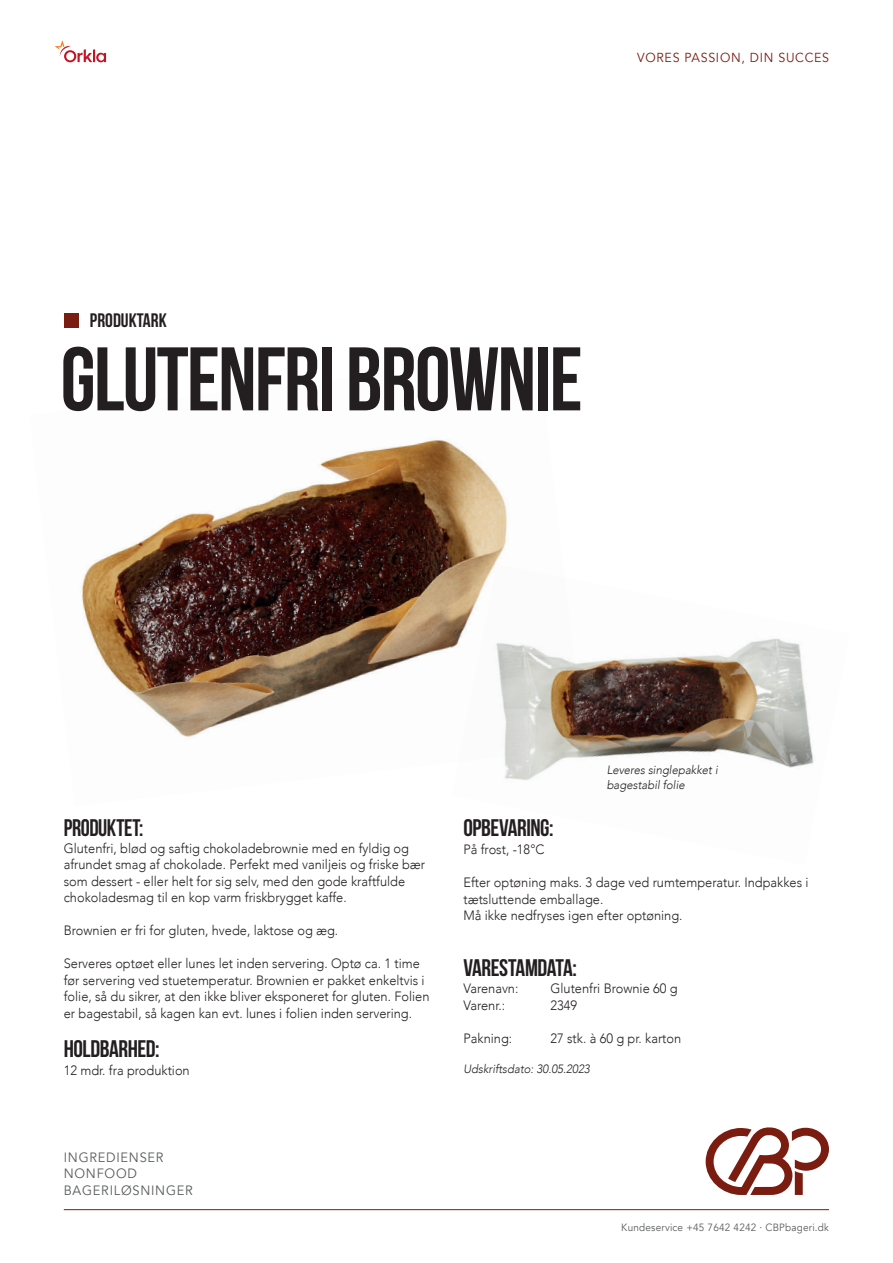
<style>
.page{position:relative;width:893px;height:1263px;background:#fff}
.page>*{position:absolute;margin:0;border:0;box-sizing:border-box;transform-origin:0 0}
.t1{font:700 90px "Bebas Neue";letter-spacing:-.02em;color:#231f20}
.t2{font:700 24px "Bebas Neue";letter-spacing:-.02em;color:#231f20}
.t3{font:700 24px "Bebas Neue";letter-spacing:-.02em;color:#231f20;scale:.95 1}
.t4{font:700 19.5px "Bebas Neue";color:#231f20}
.t5{font:300 13.5px/16.5px "Avenir";color:#231f20;scale:.95 1}
.t6{font:13.5px/16.5px "Avenir";letter-spacing:.06em;color:#585a5c;scale:.95 1}
.t7{font:13.05px "Avenir";letter-spacing:.06em;color:#7b1c11;scale:.95 1}
.t8{font:italic 300 12px/15px "Avenir";color:#231f20;scale:.95 1}
.t9{font:10.5px "Avenir";letter-spacing:.02em;color:#585a5c;scale:.95 1}
</style>
<div class="page">
<img style="left:81px;top:439px;width:426px;height:298px">
<div style="left:64px;top:313px;width:15px;height:15px;background:#7b1c11"></div>
<svg style="left:55px;top:40px;width:51px;height:22px"></svg>
<hr style="left:64px;top:1209px;width:765px;height:1px;background:#7b1c11">
<svg style="left:706px;top:1127px;width:123px;height:68px"></svg>
<img style="left:452px;top:565px;width:362px;height:215px">
<p class="t7" style="left:637px;top:50px;width:204px">VORES PASSION, DIN SUCCES</p>
<h3 class="t4" style="left:90px;top:310px;width:78px">PRODUKTARK</h3>
<h1 class="t1" style="left:61px;top:330px;width:524px">GLUTENFRI BROWNIE</h1>
<p class="t8" style="left:607px;top:763px;width:118px">Leveres singlepakket i bagestabil folie</p>
<h2 class="t3" style="left:64px;top:815px;width:85px">PRODUKTET:</h2>
<p class="t5" style="left:64px;top:840px;width:382px">Glutenfri, blød og saftig chokoladebrownie med en fyldig og afrundet smag af chokolade. Perfekt med vaniljeis og friske bær som dessert - eller helt for sig selv, med den gode kraftfulde chokoladesmag til en kop varm friskbrygget kaffe.</p>
<p class="t5" style="left:64px;top:922px;width:290px">Brownien er fri for gluten, hvede, laktose og æg.</p>
<p class="t5" style="left:64px;top:955px;width:386px">Serveres optøet eller lunes let inden servering. Optø ca. 1 time før servering ved stuetemperatur. Brownien er pakket enkeltvis i folie, så du sikrer, at den ikke bliver eksponeret for gluten. Folien er bagestabil, så kagen kan evt. lunes i folien inden servering.</p>
<h2 class="t2" style="left:64px;top:1035px;width:97px">HOLDBARHED:</h2>
<p class="t5" style="left:64px;top:1062px;width:134px">12 mdr. fra produktion</p>
<p class="t6" style="left:64px;top:1149px;width:137px">INGREDIENSER<br>NONFOOD<br>BAGERILØSNINGER</p>
<h2 class="t2" style="left:463px;top:815px;width:92px">OPBEVARING:</h2>
<p class="t5" style="left:463px;top:841px;width:87px">På frost, -18°C</p>
<p class="t5" style="left:463px;top:874px;width:365px">Efter optøning maks. 3 dage ved rumtemperatur. Indpakkes i tætsluttende emballage.<br>Må ikke nedfryses igen efter optøning.</p>
<h2 class="t2" style="left:463px;top:954px;width:115px">VARESTAMDATA:</h2>
<p class="t5" style="left:463px;top:980px;width:59px">Varenavn:</p>
<p class="t5" style="left:550px;top:980px;width:135px">Glutenfri Brownie 60 g</p>
<p class="t5" style="left:463px;top:997px;width:45px">Varenr.:</p>
<p class="t5" style="left:550px;top:997px;width:30px">2349</p>
<p class="t5" style="left:463px;top:1030px;width:53px">Pakning:</p>
<p class="t5" style="left:550px;top:1030px;width:139px">27 stk. à 60 g pr. karton</p>
<p class="t8" style="left:463px;top:1061px;width:135px">Udskriftsdato: 30.05.2023</p>
<p class="t9" style="left:621px;top:1221px;width:220px">Kundeservice +45 7642 4242 · CBPbageri.dk</p>
</div>
